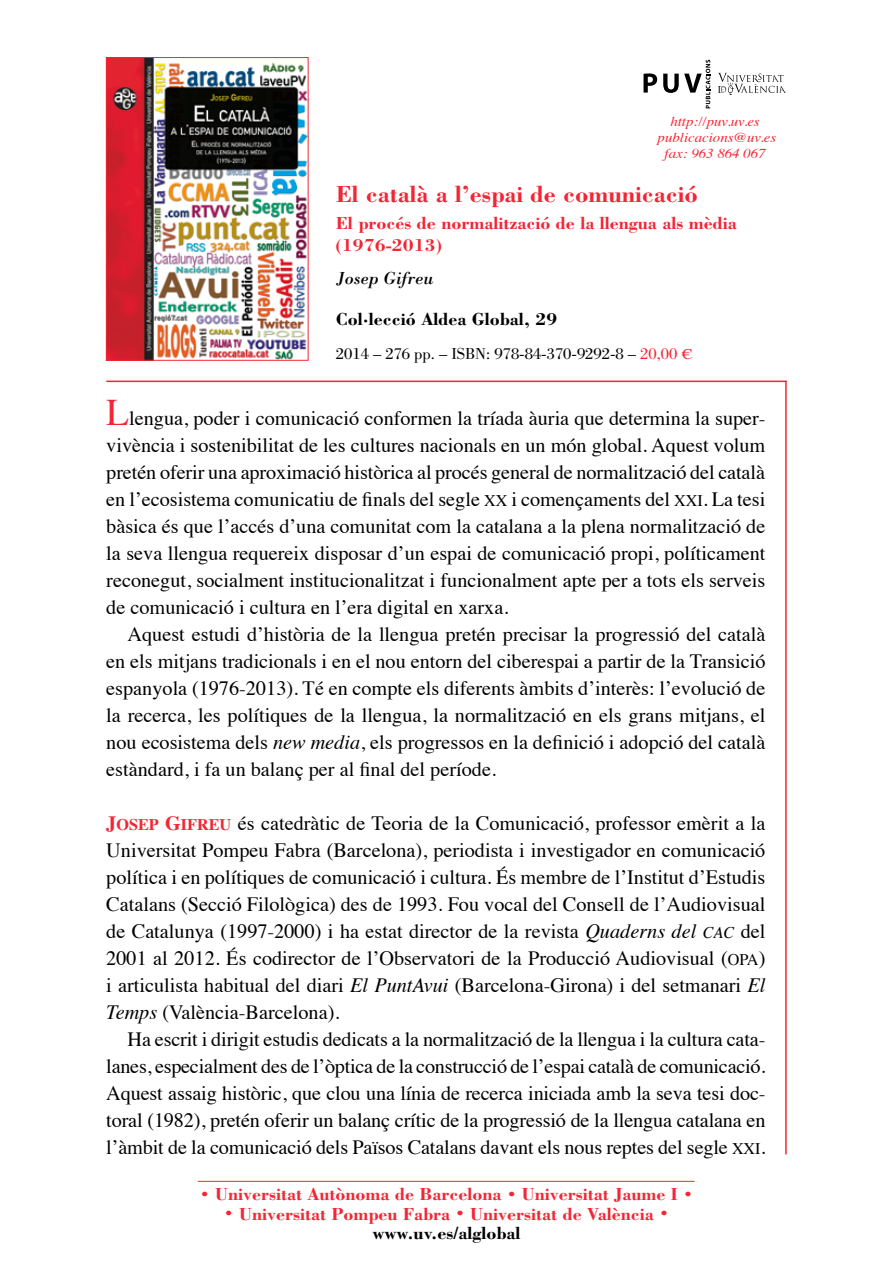
<style>
.page{position:relative;width:893px;height:1263px;background:#fff}
.page>*{position:absolute;margin:0;border:0;box-sizing:border-box;transform-origin:0 0}
.t1{font:700 24px "Bodoni";color:#f42534}
.t2{font:20.25px/27px "Times";color:#000;text-align:justify}
.t3{font:700 18px/22.5px "Bodoni";color:#f42534}
.t4{font:700 18px "Bodoni";color:#000}
.t5{font:italic 18px "Bodoni";color:#000}
.t6{font:16.5px "Bodoni";color:#000}
.t7{font:italic 13.5px/15.8px "Times";color:#f42534;text-align:center;scale:1.1 1}
.s1{color:#f42534}
.s2{font-family:"Times";font-size:15px;color:#f42534}
.s3{font-size:37.5px;color:#f42534}
.s4{font-family:"Times Roman SC800";font-size:16.2px}
.s5{font-style:italic}
.s6{font-family:"Times Bold SC800";color:#f42534}
.s7{font-family:"Times Bold SC800";font-size:16.2px;color:#f42534}
.s8{font-family:"Times Italic SC800";font-size:16.2px}
.s9{font-size:15px}
.s10{color:#000}
</style>
<div class="page">
<hr style="left:785px;top:381px;width:2px;height:773px;background:#f42534">
<hr style="left:106px;top:381px;width:681px;height:1px;background:#f42534">
<svg style="left:643px;top:73px;width:14px;height:20px"></svg>
<svg style="left:663px;top:60px;width:47px;height:48px"></svg>
<svg style="left:718px;top:73px;width:68px;height:22px"></svg>
<img style="left:108px;top:59px;width:198px;height:299px">
<div style="left:106px;top:57px;width:202px;height:303px;border:1px solid #f42534"></div>
<hr style="left:198px;top:1181px;width:496px;height:1px;background:#f42534">
<p class="t7" style="left:658px;top:113px;width:109px">http://puv.uv.es publicacions@uv.es fax: 963 864 067</p>
<p class="t1" style="left:336px;top:179px;width:364px">El català a l’espai de comunicació</p>
<p class="t3" style="left:336px;top:211px;width:403px">El procés de normalització de la llengua als mèdia (1976-2013)</p>
<p class="t5" style="left:336px;top:267px;width:99px">Josep Gifreu</p>
<p class="t4" style="left:336px;top:308px;width:223px">Col·lecció Aldea Global, 29</p>
<p class="t6" style="left:336px;top:344px;width:358px">2014 – 276 pp. – ISBN: 978-84-370-9292-8 – <span class="s1">20,00</span> <span class="s2">€</span></p>
<p class="t2" style="left:106px;top:403px;width:661px"><span class="s3">L</span>lengua, poder i comunicació conformen la tríada àuria que determina la super&shy;vivència i sostenibilitat de les cultures nacionals en un món global. Aquest volum pretén oferir una aproximació històrica al procés general de normalització del català en l’ecosistema comunicatiu de finals del segle <span class="s4">XX</span> i començaments del <span class="s4">XXI</span>. La tesi bàsica és que l’accés d’una comunitat com la catalana a la plena normalització de la seva llengua requereix disposar d’un espai de comunicació propi, políticament reconegut, socialment institucionalitzat i funcionalment apte per a tots els serveis de comunicació i cultura en l’era digital en xarxa.</p>
<p class="t2" style="left:106px;top:618px;width:661px;text-indent:21px">Aquest estudi d’història de la llengua pretén precisar la progressió del català en els mitjans tradicionals i en el nou entorn del ciberespai a partir de la Transició espanyola (1976-2013). Té en compte els diferents àmbits d’interès: l’evolució de la recerca, les polítiques de la llengua, la normalització en els grans mitjans, el nou ecosistema dels <span class="s5">new media</span>, els progressos en la definició i adopció del català estàndard, i fa un balanç per al final del període.</p>
<p class="t2" style="left:106px;top:808px;width:661px"><span class="s6">J</span><span class="s7">OSEP</span> <span class="s6">G</span><span class="s7">IFREU</span> és catedràtic de Teoria de la Comunicació, professor emèrit a la Universitat Pompeu Fabra (Barcelona), periodista i investigador en comunicació política i en polítiques de comunicació i cultura. És membre de l’Institut d’Estudis Catalans (Secció Filològica) des de 1993. Fou vocal del Consell de l’Audiovisual de Catalunya (1997-2000) i ha estat director de la revista <span class="s5">Quaderns del</span> <span class="s8">CAC</span> del 2001 al 2012. És codirector de l’Observatori de la Producció Audiovisual (<span class="s4">OPA</span>) i articulista habitual del diari <span class="s5">El PuntAvui</span> (Barcelona-Girona) i del setmanari <span class="s5">El Temps</span> (València-Barcelona).</p>
<p class="t2" style="left:106px;top:1023px;width:661px;text-indent:21px">Ha escrit i dirigit estudis dedicats a la normalització de la llengua i la cultura cata&shy;lanes, especialment des de l’òptica de la construcció de l’espai català de comunicació.<br>Aquest assaig històric, que clou una línia de recerca iniciada amb la seva tesi doc&shy;toral (1982), pretén oferir un balanç crític de la progressió de la llengua catalana en l’àmbit de la comunicació dels Països Catalans davant els nous reptes del segle <span class="s4">XXI</span>.</p>
<p class="t3" style="left:200px;top:1183px;width:494px"><span class="s9">•</span> Universitat Autònoma de Barcelona <span class="s9">•</span> Universitat Jaume I <span class="s9">•</span></p>
<p class="t3" style="left:224px;top:1204px;width:446px;line-height:19.5px;text-align:center"><span class="s9">•</span> Universitat Pompeu Fabra <span class="s9">•</span> Universitat de València <span class="s9">• </span><span class="s10">www.uv.es/alglobal</span></p>
</div>
